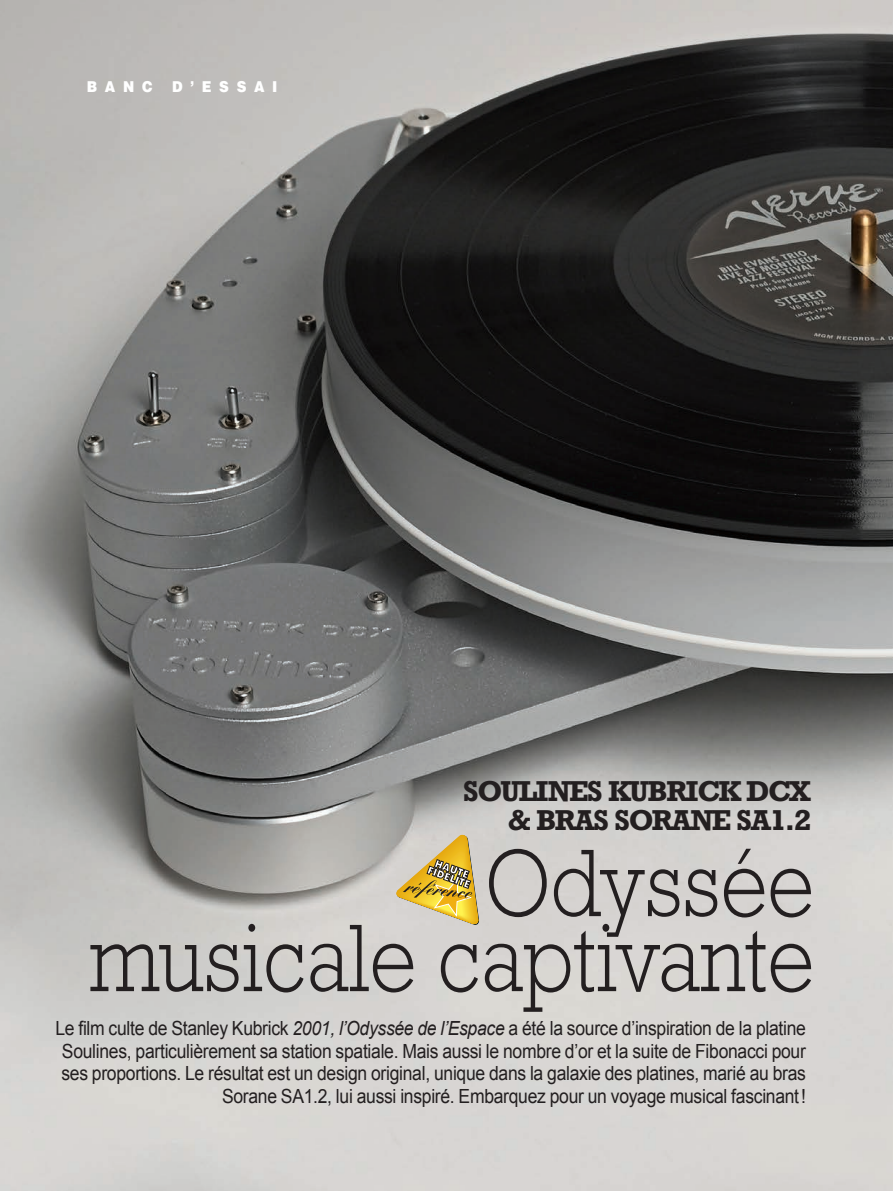
<style>
.page{position:relative;width:893px;height:1191px;background:#fff}
.page>*{position:absolute;margin:0;border:0;box-sizing:border-box;transform-origin:0 0}
.t1{font:300 97.5px/75px "Rockwell";color:#231f20;text-align:right;scale:.87 1}
.t2{font:700 27px/28.5px "Rockwell";letter-spacing:-.06em;color:#231f20;text-align:right}
.t3{font:19.5px/22.5px "Arial";letter-spacing:-.015em;color:#231f20;text-align:right;scale:.9 1}
.t4{font:900 15px "Helvetica";letter-spacing:.565em;color:#fff;scale:.9 1}
.s1{font-style:italic}
</style>
<div class="page">
<img style="left:0;top:0;width:893px;height:1191px">
<svg style="left:396px;top:834px;width:83px;height:91px;background:#d1bc7c"></svg>
<p class="t4" style="left:87px;top:78px;width:75px">BANC</p>
<p class="t4" style="left:172px;top:78px;width:118px">D’ESSAI</p>
<h2 class="t2" style="left:463px;top:777px;width:350px">SOULINES KUBRICK DCX &amp; BRAS SORANE SA1.2</h2>
<h1 class="t1" style="left:89px;top:856px;width:835px">Odyssée<br>musicale captivante</h1>
<p class="t3" style="left:55px;top:1017px;width:835px">Le film culte de Stanley Kubrick <span class="s1">2001, l’Odyssée de l’Espace</span> a été la source d’inspiration de la platine Soulines, particulièrement sa station spatiale. Mais aussi le nombre d’or et la suite de Fibonacci pour ses proportions. Le résultat est un design original, unique dans la galaxie des platines, marié au bras Sorane SA1.2, lui aussi inspiré. Embarquez pour un voyage musical fascinant!</p>
</div>
